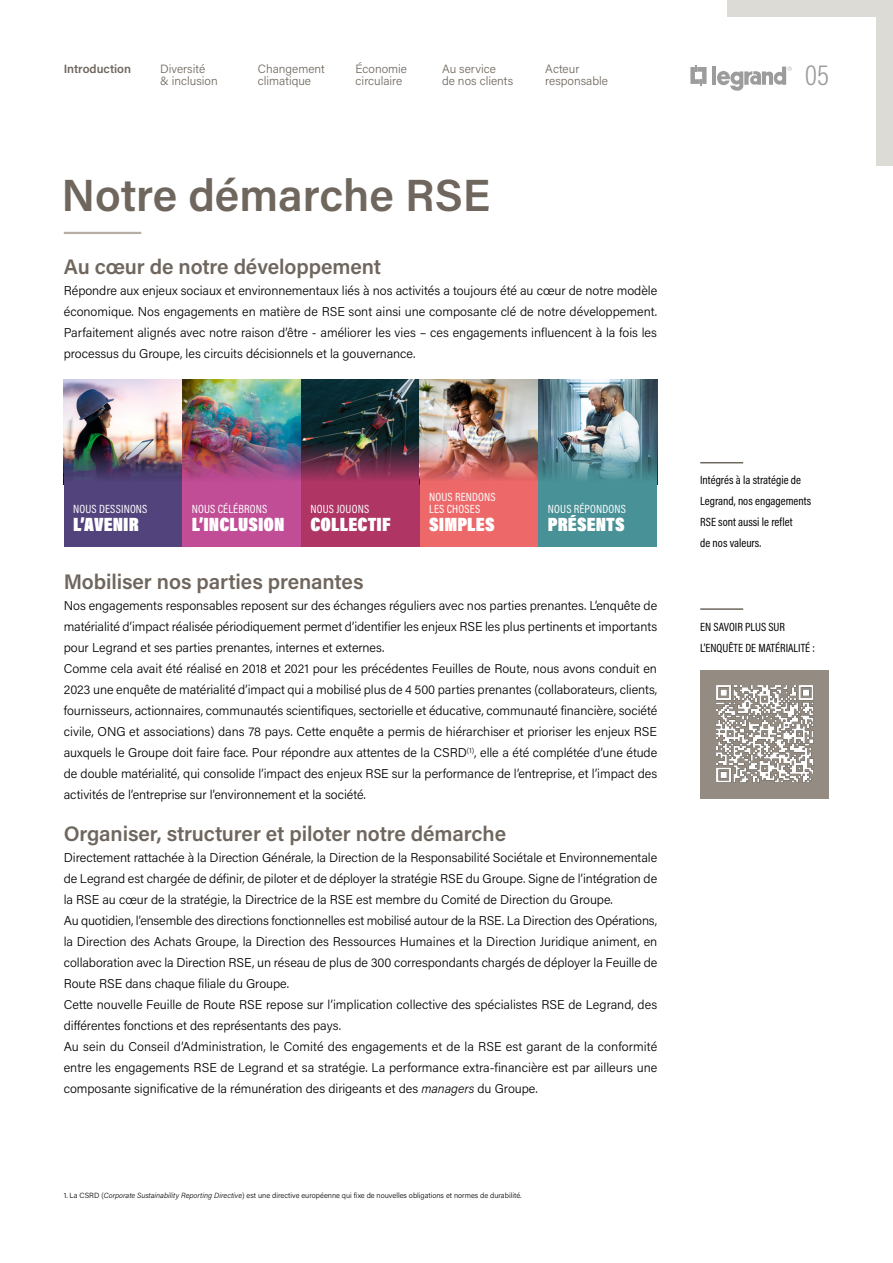
<style>
.page{position:relative;width:893px;height:1263px;background:#fff}
.page>*{position:absolute;margin:0;border:0;box-sizing:border-box;transform-origin:0 0}
.t1{font:600 45px "Acumin Pro";color:#6f675e}
.t2{font:300 28.5px "Acumin Pro Cond";color:#9c9c9d}
.t3{font:600 21px "Acumin Pro";letter-spacing:-.005em;color:#6f675e}
.t4{font:900 19.5px "Acumin Pro Cond";letter-spacing:.005em;color:#fff}
.t5{font:300 12.75px/21px "Acumin Pro";letter-spacing:-.005em;color:#000}
.t6{font:12px/21px "Acumin Pro Cond";color:#000}
.t7{font:300 12px/12px "Acumin Pro";color:#6f675e}
.t8{font:12px/12px "Acumin Pro Cond";letter-spacing:.015em;color:#fff}
.t9{font:600 12px "Acumin Pro";color:#6f675e}
.t10{font:300 7.5px "Acumin Pro";color:#000}
.s1{font-style:italic}
</style>
<div class="page">
<hr style="left:64px;top:232px;width:77px;height:2px;background:#b6ada4">
<hr style="left:700px;top:462px;width:43px;height:1px;background:#6f675e">
<hr style="left:700px;top:608px;width:43px;height:2px;background:#6f675e">
<img style="left:700px;top:670px;width:129px;height:129px">
<img style="left:64px;top:379px;width:593px;height:63px">
<img style="left:64px;top:442px;width:118px;height:105px">
<img style="left:182px;top:442px;width:119px;height:105px">
<svg style="left:301px;top:442px;width:119px;height:105px;background:#933359"></svg>
<svg style="left:420px;top:442px;width:118px;height:105px;background:#d96a68"></svg>
<svg style="left:538px;top:442px;width:119px;height:105px;background:#519199"></svg>
<svg style="left:690px;top:66px;width:17px;height:19px"></svg>
<hr style="left:712px;top:67px;width:4px;height:18px;background:#9c9c9d">
<svg style="left:717px;top:67px;width:75px;height:24px"></svg>
<div style="left:727px;top:0;width:166px;height:17px;background:#dddbd6"></div>
<div style="left:876px;top:0;width:17px;height:166px;background:#dddbd6"></div>
<p class="t9" style="left:64px;top:60px;width:69px">Introduction</p>
<p class="t7" style="left:258px;top:62px;width:68px">Changement climatique</p>
<p class="t7" style="left:356px;top:62px;width:53px">Économie circulaire</p>
<p class="t7" style="left:442px;top:62px;width:73px">Au service<br>de nos clients</p>
<p class="t7" style="left:545px;top:62px;width:64px">Acteur responsable</p>
<p class="t7" style="left:160px;top:62px;width:59px">Diversité<br>&amp; inclusion</p>
<h1 class="t1" style="left:62px;top:164px;width:430px">Notre démarche RSE</h1>
<h3 class="t3" style="left:64px;top:252px;width:319px">Au cœur de notre développement</h3>
<p class="t5" style="left:64px;top:279px;width:595px;text-align:justify">Répondre aux enjeux sociaux et environnementaux liés à nos activités a toujours été au cœur de notre modèle économique. Nos engagements en matière de RSE sont ainsi une composante clé de notre développement.<br>Parfaitement alignés avec notre raison d’être - améliorer les vies – ces engagements influencent à la fois les processus du Groupe, les circuits décisionnels et la gouvernance.</p>
<h2 class="t2" style="left:805px;top:57px;width:26px">05</h2>
<p class="t8" style="left:73px;top:502px;width:76px">NOUS DESSINONS</p>
<h3 class="t4" style="left:73px;top:512px;width:67px">L’AVENIR</h3>
<p class="t8" style="left:192px;top:502px;width:77px">NOUS CÉLÉBRONS</p>
<h3 class="t4" style="left:192px;top:512px;width:94px">L’INCLUSION</h3>
<p class="t8" style="left:310px;top:502px;width:60px">NOUS JOUONS</p>
<h3 class="t4" style="left:310px;top:512px;width:82px">COLLECTIF</h3>
<p class="t8" style="left:429px;top:491px;width:68px">NOUS RENDONS<br>LES CHOSES</p>
<h3 class="t4" style="left:429px;top:512px;width:67px">SIMPLES</h3>
<p class="t8" style="left:548px;top:502px;width:80px">NOUS RÉPONDONS</p>
<h3 class="t4" style="left:548px;top:512px;width:78px">PRÉSENTS</h3>
<h3 class="t3" style="left:64px;top:567px;width:301px">Mobiliser nos parties prenantes</h3>
<p class="t5" style="left:64px;top:594px;width:595px">Nos engagements responsables reposent sur des échanges réguliers avec nos parties prenantes. L’enquête de matérialité d’impact réalisée périodiquement permet d’identifier les enjeux RSE les plus pertinents et importants pour Legrand et ses parties prenantes, internes et externes.<br>Comme cela avait été réalisé en 2018 et 2021 pour les précédentes Feuilles de Route, nous avons conduit en 2023 une enquête de matérialité d’impact qui a mobilisé plus de 4 500 parties prenantes (collaborateurs, clients, fournisseurs, actionnaires, communautés scientifiques, sectorielle et éducative, communauté financière, société civile, ONG et associations) dans 78 pays. Cette enquête a permis de hiérarchiser et prioriser les enjeux RSE auxquels le Groupe doit faire face. Pour répondre aux attentes de la CSRD<sup>(1)</sup>, elle a été complétée d’une étude de double matérialité, qui consolide l’impact des enjeux RSE sur la performance de l’entreprise, et l’impact des activités de l’entreprise sur l’environnement et la société.</p>
<h3 class="t3" style="left:64px;top:819px;width:444px">Organiser, structurer et piloter notre démarche</h3>
<p class="t5" style="left:64px;top:846px;width:595px">Directement rattachée à la Direction Générale, la Direction de la Responsabilité Sociétale et Environnementale de Legrand est chargée de définir, de piloter et de déployer la stratégie RSE du Groupe. Signe de l’intégration de la RSE au cœur de la stratégie, la Directrice de la RSE est membre du Comité de Direction du Groupe.<br>Au quotidien, l’ensemble des directions fonctionnelles est mobilisé autour de la RSE. La Direction des Opérations, la Direction des Achats Groupe, la Direction des Ressources Humaines et la Direction Juridique animent, en collaboration avec la Direction RSE, un réseau de plus de 300 correspondants chargés de déployer la Feuille de Route RSE dans chaque filiale du Groupe.<br>Cette nouvelle Feuille de Route RSE repose sur l’implication collective des spécialistes RSE de Legrand, des différentes fonctions et des représentants des pays.<br>Au sein du Conseil d’Administration, le Comité des engagements et de la RSE est garant de la conformité entre les engagements RSE de Legrand et sa stratégie. La performance extra-financière est par ailleurs une composante significative de la rémunération des dirigeants et des <span class="s1">managers</span> du Groupe.</p>
<p class="t10" style="left:64px;top:1190px;width:459px">1. La CSRD (<span class="s1">Corporate Sustainability Reporting Directive</span>) est une directive européenne qui fixe de nouvelles obligations et normes de durabilité.</p>
<p class="t6" style="left:700px;top:469px;width:112px">Intégrés à la stratégie de<br>Legrand, nos engagements<br>RSE sont aussi le reflet<br>de nos valeurs.</p>
<p class="t6" style="left:700px;top:616px;width:116px">EN SAVOIR PLUS SUR<br>L’ENQUÊTE DE MATÉRIALITÉ :</p>
</div>
